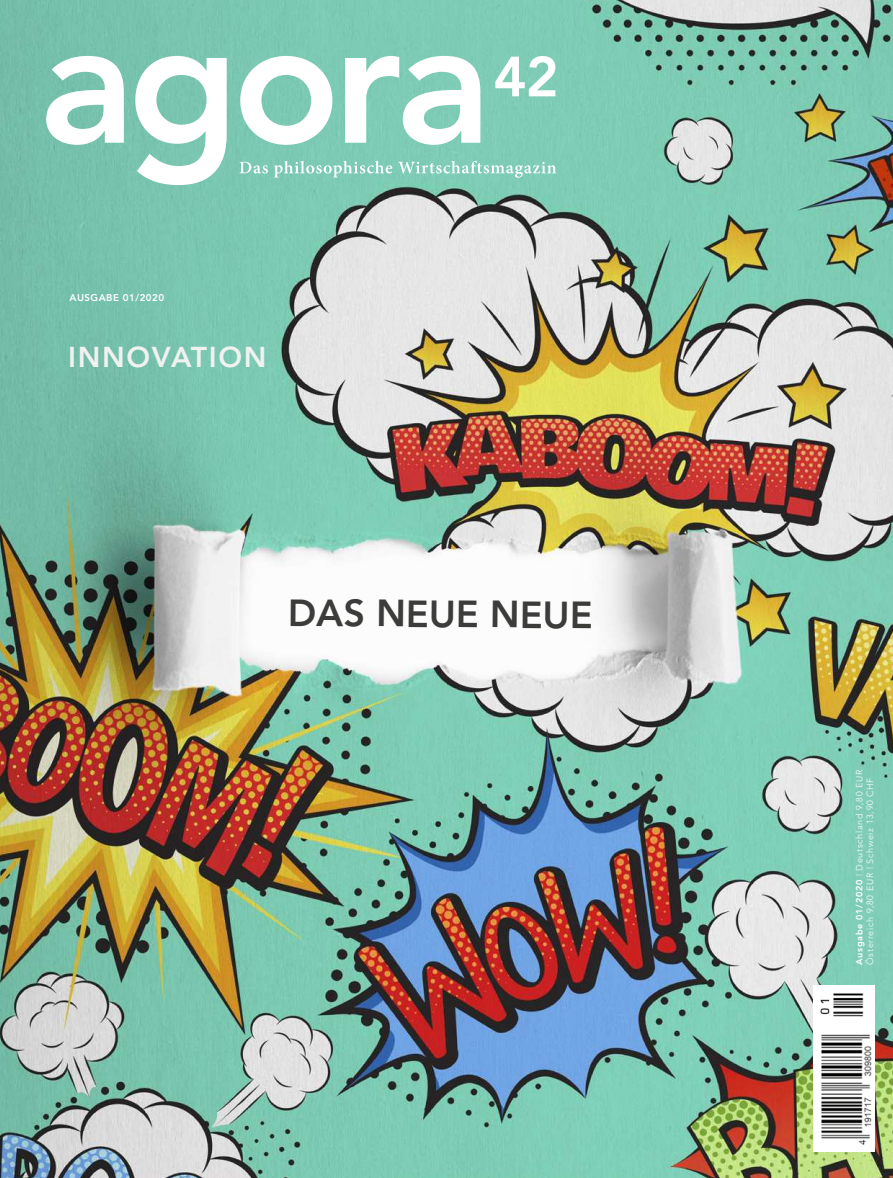
<style>
.page{position:relative;width:893px;height:1178px;background:#fff}
.page>*{position:absolute;margin:0;border:0;box-sizing:border-box;transform-origin:0 0}
.t1{font:800 37.5px "Avenir";color:#3c3c3b}
.t2{font:800 28.5px "Avenir";letter-spacing:.06em;color:#f1f1f0}
.t3{font:800 9.75px "Avenir";letter-spacing:.05em;color:#fff}
.t4{font:300 9px/10.8px "Avenir";letter-spacing:.075em;color:#fff}
.s1{font-weight:800}
</style>
<div class="page">
<img style="left:0;top:0;width:892px;height:1178px">
<svg style="left:480px;top:161px;width:76px;height:17px"></svg>
<svg style="left:46px;top:56px;width:434px;height:129px"></svg>
<svg style="left:495px;top:56px;width:60px;height:40px"></svg>
<img style="left:813px;top:986px;width:62px;height:165px">
<p class="t3" style="left:70px;top:293px;width:96px">AUSGABE 01/2020</p>
<h2 class="t2" style="left:68px;top:345px;width:200px">INNOVATION</h2>
<h1 class="t1" style="left:288px;top:596px;width:306px;rotate:1deg">DAS NEUE NEUE</h1>
<p class="t4" style="left:854px;top:965px;width:196px;rotate:-90deg"><span class="s1">Ausgabe 01/2020</span> | Deutschland 9,80 EUR<br>Österreich 9,80 EUR | Schweiz 13,90 CHF</p>
</div>
